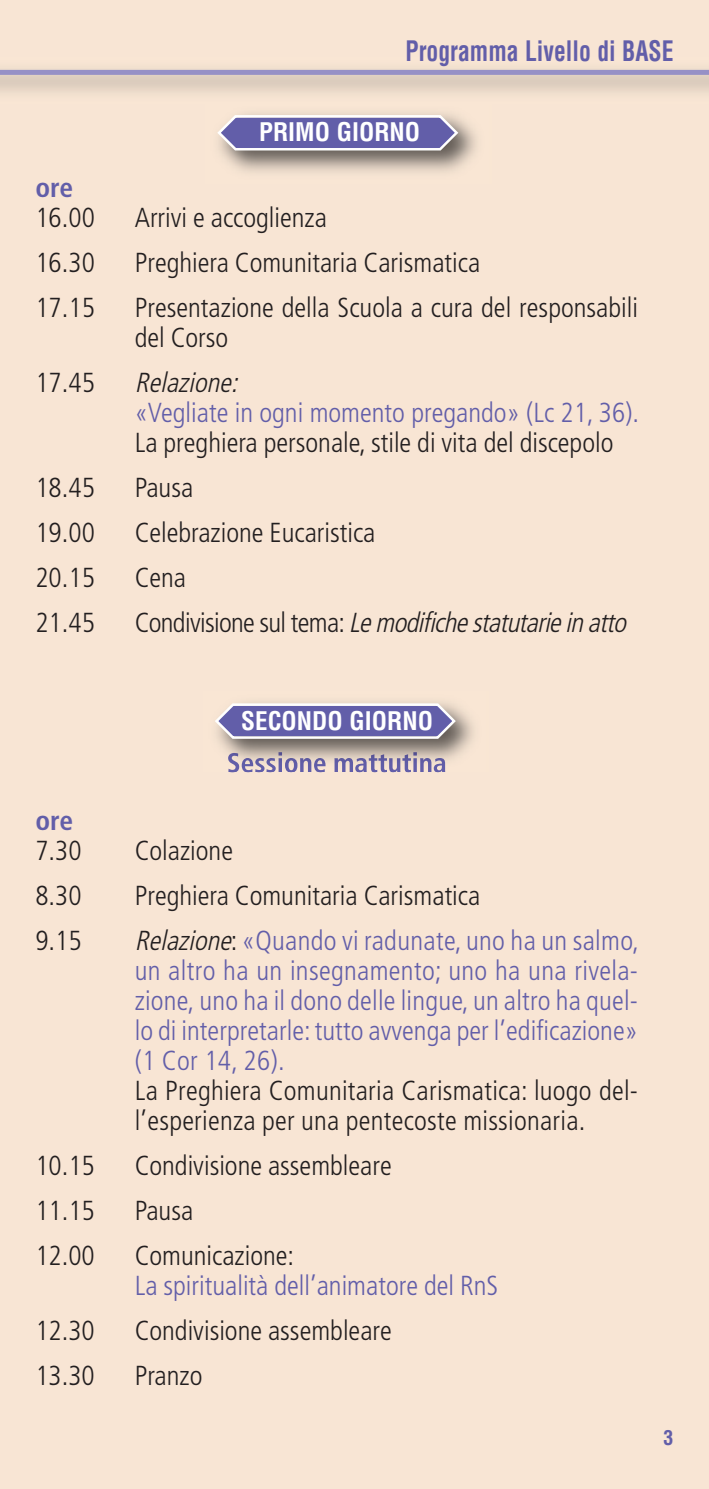
<style>
.page{position:relative;width:709px;height:1489px;background:#fff}
.page>*{position:absolute;margin:0;border:0;box-sizing:border-box;transform-origin:0 0}
.t1{font:300 condensed 27.5px/30px "Frutiger";color:#231f20}
.t2{font:300 condensed 27.5px/30px "Frutiger";color:#625ea9;text-align:justify}
.t3{font:italic 300 condensed 27.5px "Frutiger";color:#231f20}
.t4{font:700 condensed 27.5px "Helvetica";color:#625ea9;scale:.86 1}
.t5{font:700 condensed 27.5px "Frutiger";letter-spacing:-.005em;color:#625ea9}
.t6{font:700 condensed 25px "Helvetica";color:#fff}
.t7{font:700 condensed 20px "Helvetica";color:#625ea9}
.s1{font-style:normal}
.s2{font-style:italic;color:#231f20}
.s3{color:#231f20}
</style>
<div class="page">
<div style="left:0;top:0;width:709px;height:1488px;background:#f8e5d4"></div>
<div style="left:0;top:70px;width:709px;height:5px;background:#9690c6"></div>
<svg style="left:217px;top:115px;width:241px;height:35px;background:#7f7bb5"></svg>
<img style="left:218px;top:702px;width:256px;height:69px">
<img style="left:228px;top:752px;width:172px;height:19px">
<svg style="left:215px;top:703px;width:241px;height:35px;background:#7f7bb4"></svg>
<p class="t4" style="left:405px;top:35px;width:313px">Programma Livello di BASE</p>
<p class="t6" style="left:259px;top:118px;width:163px">PRIMO GIORNO</p>
<p class="t5" style="left:35px;top:176px;width:39px">ore</p>
<p class="t1" style="left:35px;top:205px;width:61px">16.00</p>
<p class="t1" style="left:135px;top:205px;width:194px">Arrivi e accoglienza</p>
<p class="t1" style="left:35px;top:250px;width:61px">16.30</p>
<p class="t1" style="left:135px;top:250px;width:347px">Preghiera Comunitaria Carismatica</p>
<p class="t1" style="left:35px;top:295px;width:61px">17.15</p>
<p class="t1" style="left:135px;top:295px;width:505px">Presentazione della Scuola a cura del responsabili del Corso</p>
<p class="t1" style="left:35px;top:370px;width:61px">17.45</p>
<p class="t3" style="left:135px;top:371px;width:110px">Relazione:</p>
<p class="t2" style="left:135px;top:400px;width:506px">«Vegliate in ogni momento pregando» (Lc 21, 36).</p>
<p class="t1" style="left:135px;top:430px;width:480px">La preghiera personale, stile di vita del discepolo</p>
<p class="t1" style="left:35px;top:475px;width:61px">18.45</p>
<p class="t1" style="left:135px;top:475px;width:60px">Pausa</p>
<p class="t1" style="left:35px;top:520px;width:61px">19.00</p>
<p class="t1" style="left:135px;top:520px;width:242px">Celebrazione Eucaristica</p>
<p class="t1" style="left:35px;top:565px;width:61px">20.15</p>
<p class="t1" style="left:135px;top:565px;width:53px">Cena</p>
<p class="t1" style="left:35px;top:610px;width:61px">21.45</p>
<p class="t3" style="left:135px;top:611px;width:498px"><span class="s1">Condivisione sul tema:</span> Lemodifichestatutarieinatto</p>
<p class="t6" style="left:241px;top:706px;width:193px">SECONDO GIORNO</p>
<p class="t5" style="left:35px;top:809px;width:39px">ore</p>
<p class="t1" style="left:35px;top:837px;width:48px">7.30</p>
<p class="t1" style="left:135px;top:837px;width:100px">Colazione</p>
<p class="t1" style="left:35px;top:882px;width:48px">8.30</p>
<p class="t1" style="left:135px;top:882px;width:347px">Preghiera Comunitaria Carismatica</p>
<p class="t1" style="left:35px;top:927px;width:48px">9.15</p>
<p class="t2" style="left:135px;top:927px;width:506px"><span class="s2">Relazione</span><span class="s3">:</span> «Quando vi radunate, uno ha un salmo, un altro ha un insegnamento; uno ha una rivela&shy;zione, uno ha il dono delle lingue, un altro ha quel&shy;lo di interpretarle: tutto avvenga per l’edificazione» (1 Cor 14, 26).</p>
<p class="t1" style="left:135px;top:1077px;width:505px">La Preghiera Comunitaria Carismatica: luogo del&shy;l’esperienza per una pentecoste missionaria.</p>
<p class="t1" style="left:35px;top:1152px;width:61px">10.15</p>
<p class="t1" style="left:135px;top:1152px;width:259px">Condivisione assembleare</p>
<p class="t1" style="left:35px;top:1197px;width:61px">11.15</p>
<p class="t1" style="left:135px;top:1197px;width:60px">Pausa</p>
<p class="t1" style="left:35px;top:1242px;width:61px">12.00</p>
<p class="t1" style="left:135px;top:1242px;width:161px">Comunicazione:</p>
<p class="t2" style="left:135px;top:1272px;width:365px">La spiritualità dell’animatore del RnS</p>
<p class="t1" style="left:35px;top:1317px;width:61px">12.30</p>
<p class="t1" style="left:135px;top:1317px;width:259px">Condivisione assembleare</p>
<p class="t1" style="left:35px;top:1362px;width:61px">13.30</p>
<p class="t1" style="left:135px;top:1362px;width:69px">Pranzo</p>
<p class="t7" style="left:663px;top:1426px;width:11px">3</p>
</div>
